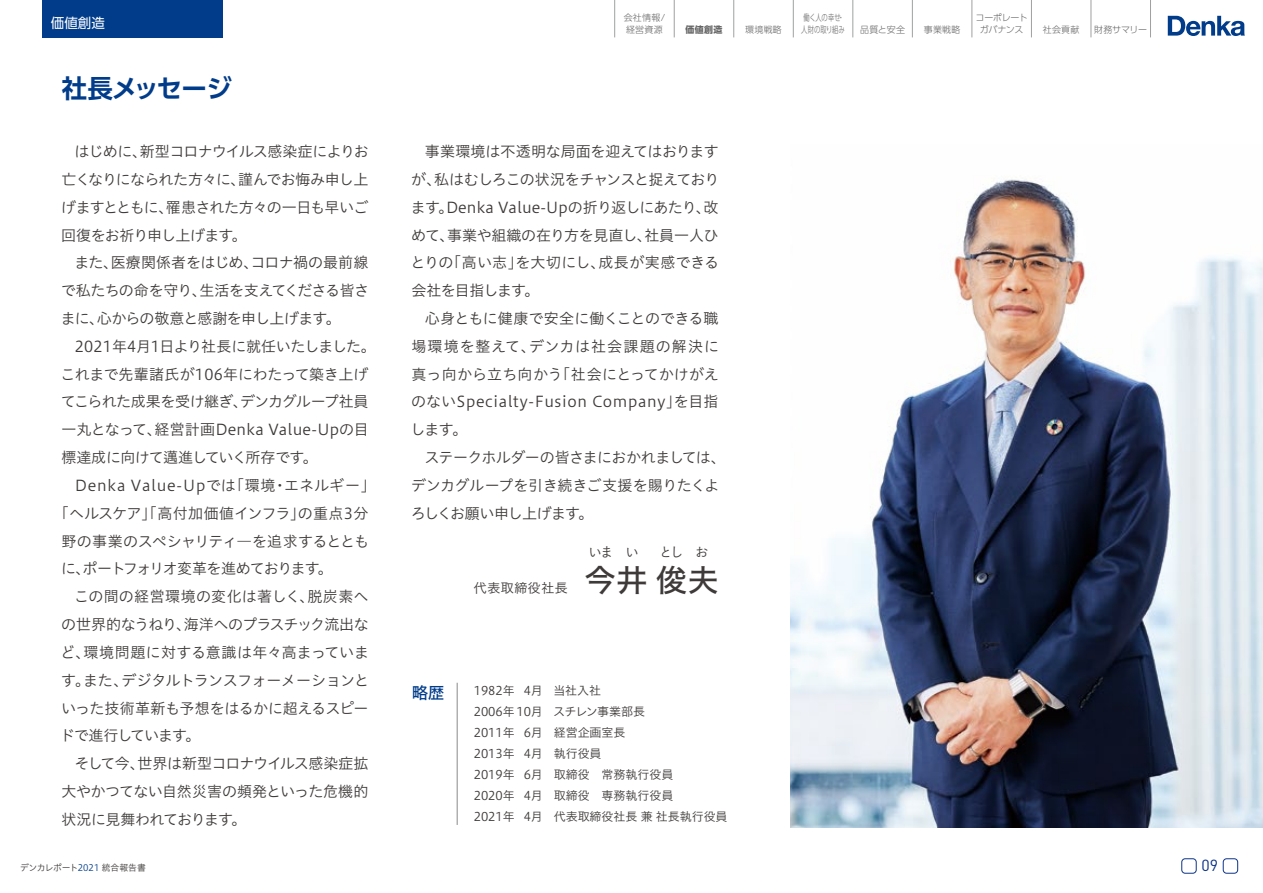
<style>
.page{position:relative;width:1263px;height:893px;background:#fff}
.page>*{position:absolute;margin:0;border:0;box-sizing:border-box;transform-origin:0 0}
.t1{font:31.5px "Hiragino UD Sans Std W5";color:#3e3a39}
.t2{font:700 25.5px "UD Shin Go Pro De";letter-spacing:-.035em;color:#003c8a}
.t3{font:16.5px "Hiragino UD Sans Std W5";color:#003c8a}
.t4{font:15.9px "DIN";color:#0c3388}
.t5{font:15px/27.8px "Hiragino UD Sans Std W3";letter-spacing:-.025em;color:#3e3a39}
.t6{font:15px/27.8px "Hiragino UD Sans Std W3";letter-spacing:-.045em;color:#3e3a39}
.t7{font:15px/27.8px "Hiragino UD Sans Std W3";letter-spacing:-.005em;color:#3e3a39}
.t8{font:15px/27.8px "Hiragino UD Sans Std W3";letter-spacing:.04em;color:#3e3a39}
.t9{font:15px/27.8px "Hiragino UD Sans Std W3";letter-spacing:-.06em;color:#3e3a39}
.t10{font:15px "Hiragino UD Sans Std W3";color:#3e3a39}
.t11{font:15px/27.8px "Hiragino UD Sans Std W3";letter-spacing:.015em;color:#3e3a39}
.t12{font:15px/27.9px "Hiragino UD Sans Std W3";letter-spacing:.005em;color:#3e3a39}
.t13{font:15px "Hiragino UD Sans Std W3";letter-spacing:-.055em;color:#3e3a39}
.t14{font:15px "Hiragino UD Sans Std W3";letter-spacing:.05em;color:#3e3a39}
.t15{font:15px "Hiragino UD Sans Std W3";letter-spacing:.07em;color:#3e3a39}
.t16{font:15px "Hiragino UD Sans Std W3";letter-spacing:-.065em;color:#3e3a39}
.t17{font:15px "Hiragino UD Sans Std W3";letter-spacing:.01em;color:#3e3a39}
.t18{font:15px "Hiragino UD Sans Std W3";letter-spacing:.025em;color:#3e3a39}
.t19{font:15px "Hiragino UD Sans Std W3";letter-spacing:.055em;color:#3e3a39}
.t20{font:13.5px "Koburina Go Std W3";color:#3e3a39}
.t21{font:13.5px "UD Shin Go Pro";color:#fff}
.t22{font:12px "Hiragino UD Sans Std W3";color:#3e3a39}
.t23{font:12px "Hiragino UD Sans Std W3";letter-spacing:-.04em;color:#3e3a39}
.t24{font:300 9px "UD Shin Go Pr 6 N";color:#656464}
.t25{font:9px "Hiragino UD Sans Std W3";letter-spacing:-.01em;color:#3e3a39}
.t26{font:300 9px "UD Shin Go Pr 6 N";color:#656464;scale:.7 1}
.t27{font:700 9px "UD Shin Go Pr 6 N";color:#656464}
.s1{color:#003c8a}
</style>
<div class="page">
<img style="left:791px;top:179px;width:472px;height:649px">
<div style="left:43px;top:0;width:180px;height:37px;background:#003c8a"></div>
<hr style="left:457px;top:683px;width:1px;height:142px;background:#898989">
<svg style="left:615px;top:0;width:476px;height:37px"></svg>
<hr style="left:614px;top:0;width:1px;height:37px;background:#9fa0a0">
<hr style="left:674px;top:0;width:1px;height:37px;background:#9fa0a0">
<hr style="left:733px;top:0;width:1px;height:37px;background:#9fa0a0">
<hr style="left:793px;top:0;width:1px;height:37px;background:#9fa0a0">
<hr style="left:852px;top:0;width:1px;height:37px;background:#9fa0a0">
<hr style="left:912px;top:0;width:1px;height:37px;background:#9fa0a0">
<hr style="left:972px;top:0;width:1px;height:37px;background:#9fa0a0">
<hr style="left:1031px;top:0;width:1px;height:37px;background:#9fa0a0">
<hr style="left:1091px;top:0;width:1px;height:37px;background:#9fa0a0">
<hr style="left:1150px;top:0;width:1px;height:37px;background:#9fa0a0">
<svg style="left:1168px;top:16px;width:77px;height:20px"></svg>
<div style="left:1181px;top:858px;width:15px;height:15px;border:1px solid #0c3388;border-radius:3px"></div>
<div style="left:1223px;top:858px;width:15px;height:15px;border:1px solid #0c3388;border-radius:3px"></div>
<p class="t21" style="left:51px;top:12px;width:55px">価値創造</p>
<h2 class="t2" style="left:62px;top:68px;width:172px">社長メッセージ</h2>
<p class="t13" style="left:140px;top:140px;width:230px">新型コロナウイルス感染症によりお</p>
<p class="t5" style="left:75px;top:137px;width:74px">はじめに、</p>
<p class="t5" style="left:238px;top:164px;width:132px">謹んでお悔み申し上</p>
<p class="t6" style="left:166px;top:164px;width:204px;text-indent:-105px">亡くなりになられた方々に、<br>罹患された方々の一日も早いご</p>
<p class="t9" style="left:61px;top:192px;width:187px">げますとともに、<br>回復をお祈り申し上げます。</p>
<p class="t7" style="left:250px;top:248px;width:119px">コロナ禍の最前線</p>
<p class="t7" style="left:111px;top:248px;width:149px">医療関係者をはじめ、</p>
<p class="t5" style="left:61px;top:248px;width:310px;text-indent:13px">また、<br>で私たちの命を守り生活を支えてくださる皆さ</p>
<p class="t6" style="left:97px;top:276px;width:245px;text-indent:95px">、<br>心からの敬意と感謝を申し上げます。</p>
<p class="t5" style="left:61px;top:304px;width:45px">まに、</p>
<p class="t5" style="left:75px;top:331px;width:303px">2021年 月4 1日より社長に就任いたしました。</p>
<p class="t10" style="left:61px;top:363px;width:309px">これまで先輩諸氏が106年にわたって築き上げ</p>
<p class="t5" style="left:61px;top:387px;width:309px">てこられた成果を受け継ぎデンカグループ社員</p>
<p class="t11" style="left:154px;top:387px;width:216px;text-indent:78px">、<br>経営計画Denka Value-Upの目</p>
<p class="t5" style="left:61px;top:415px;width:102px">一丸となって、</p>
<p class="t5" style="left:61px;top:443px;width:258px">標達成に向けて邁進していく所存です。</p>
<p class="t5" style="left:284px;top:471px;width:93px">エネルギー「</p>
<p class="t5" style="left:229px;top:471px;width:48px">「環境</p>
<p class="t14" style="left:75px;top:474px;width:163px">Denka Value-Upでは</p>
<p class="t5" style="left:273px;top:471px;width:16px">・</p>
<p class="t6" style="left:61px;top:498px;width:310px;text-indent:-7px">「ヘルスケア」「高付加価値インフラ」<br>野の事業のスペシャリティ―を追求するとともにポートフォリオ変革を進めております。</p>
<p class="t5" style="left:75px;top:554px;width:16px">、</p>
<p class="t5" style="left:307px;top:582px;width:63px">脱炭素へ</p>
<p class="t5" style="left:298px;top:498px;width:72px">の重点3分</p>
<p class="t5" style="left:61px;top:582px;width:309px;text-indent:13px">この間の経営環境の変化は著しく、<br>の世界的なうねり海洋へのプラスチック流出な</p>
<p class="t12" style="left:84px;top:610px;width:287px;text-indent:93px">、<br>環境問題に対する意識は年々高まっていま</p>
<p class="t5" style="left:60px;top:637px;width:31px">ど、</p>
<p class="t5" style="left:121px;top:665px;width:249px">デジタルトランスフォーメーションと</p>
<p class="t5" style="left:83px;top:665px;width:47px">また、</p>
<p class="t5" style="left:61px;top:665px;width:31px">す。</p>
<p class="t5" style="left:61px;top:693px;width:309px">いった技術革新も予想をはるかに超えるスピー</p>
<p class="t16" style="left:60px;top:724px;width:142px">ドで進行しています。</p>
<p class="t5" style="left:137px;top:749px;width:232px">世界は新型コロナウイルス感染症拡</p>
<p class="t5" style="left:61px;top:749px;width:308px;text-indent:13px">そして今、<br>大やかつてない自然災害の頻発といった危機的状況に見舞われております。</p>
<p class="t25" style="left:20px;top:860px;width:127px">デンカレポート<span class="s1">2021</span> 統合報告書</p>
<p class="t24" style="left:624px;top:10px;width:43px">会社情報/</p>
<p class="t24" style="left:626px;top:22px;width:38px">経営資源</p>
<p class="t27" style="left:685px;top:22px;width:38px">価値創造</p>
<p class="t24" style="left:745px;top:22px;width:38px">環境戦略</p>
<p class="t26" style="left:803px;top:10px;width:55px">働く人の幸せ</p>
<p class="t26" style="left:838px;top:10px;width:11px">・</p>
<p class="t24" style="left:975px;top:10px;width:54px">コーポレート</p>
<p class="t26" style="left:801px;top:22px;width:64px">人財の取り組み</p>
<p class="t24" style="left:860px;top:22px;width:46px">品質と安全</p>
<p class="t24" style="left:924px;top:22px;width:38px">事業戦略</p>
<p class="t24" style="left:980px;top:22px;width:45px">ガバナンス</p>
<p class="t24" style="left:1043px;top:22px;width:38px">社会貢献</p>
<p class="t24" style="left:1094px;top:22px;width:54px">財務サマリー</p>
<p class="t5" style="left:425px;top:137px;width:296px;text-align:right">事業環境は不透明な局面を迎えてはおります私はむしろこの状況をチャンスと捉えており</p>
<p class="t7" style="left:411px;top:164px;width:309px">が、<br>ます Denka Value-Upの折り返しにあたり改、</p>
<p class="t5" style="left:438px;top:192px;width:16px">。</p>
<p class="t5" style="left:447px;top:220px;width:206px">事業や組織の在り方を見直し、</p>
<p class="t5" style="left:644px;top:220px;width:76px">社員一人ひ</p>
<p class="t5" style="left:411px;top:220px;width:45px">めて、</p>
<p class="t18" style="left:598px;top:251px;width:122px">成長が実感できる</p>
<p class="t5" style="left:446px;top:248px;width:78px">「高い志」</p>
<p class="t5" style="left:515px;top:248px;width:91px">を大切にし、</p>
<p class="t5" style="left:410px;top:248px;width:45px">とりの</p>
<p class="t9" style="left:411px;top:276px;width:130px">会社を目指します。</p>
<p class="t5" style="left:425px;top:304px;width:295px">心身ともに健康で安全に働くことのできる職</p>
<p class="t15" style="left:529px;top:335px;width:191px">デンカは社会課題の解決に</p>
<p class="t19" style="left:411px;top:335px;width:126px">場環境を整えて、</p>
<p class="t5" style="left:555px;top:359px;width:165px">「社会にとってかけがえ</p>
<p class="t17" style="left:411px;top:363px;width:153px">真っ向から立ち向かう</p>
<p class="t5" style="left:674px;top:387px;width:46px">を目指</p>
<p class="t8" style="left:410px;top:387px;width:272px">のないSpecialty-Fusion Company」します。</p>
<p class="t5" style="left:411px;top:443px;width:317px;text-indent:14px">ステークホルダーの皆さまにおかれましては、デンカグループを引き続きご支援を賜りたくよろしくお願い申し上げます。</p>
<p class="t20" style="left:473px;top:578px;width:96px">代表取締役社長</p>
<p class="t20" style="left:588px;top:542px;width:52px">いま　い</p>
<p class="t20" style="left:647px;top:542px;width:63px">　とし　お</p>
<h1 class="t1" style="left:584px;top:556px;width:136px">今井俊夫</h1>
<p class="t3" style="left:412px;top:680px;width:34px">略歴</p>
<p class="t22" style="left:474px;top:682px;width:43px">1982年</p>
<p class="t22" style="left:524px;top:682px;width:20px">月4</p>
<p class="t22" style="left:553px;top:682px;width:49px">当社入社</p>
<p class="t22" style="left:474px;top:703px;width:71px">2006年10月</p>
<p class="t23" style="left:553px;top:703px;width:93px">スチレン事業部長</p>
<p class="t22" style="left:474px;top:724px;width:43px">2011年</p>
<p class="t22" style="left:524px;top:724px;width:20px">月6</p>
<p class="t22" style="left:554px;top:724px;width:73px">経営企画室長</p>
<p class="t22" style="left:474px;top:745px;width:43px">2013年</p>
<p class="t22" style="left:524px;top:745px;width:20px">月4</p>
<p class="t22" style="left:554px;top:745px;width:49px">執行役員</p>
<p class="t22" style="left:474px;top:766px;width:43px">2019年</p>
<p class="t22" style="left:524px;top:766px;width:20px">月6</p>
<p class="t22" style="left:554px;top:766px;width:121px">取締役　常務執行役員</p>
<p class="t22" style="left:474px;top:787px;width:43px">2020年</p>
<p class="t22" style="left:524px;top:787px;width:20px">月4</p>
<p class="t22" style="left:554px;top:787px;width:121px">取締役　専務執行役員</p>
<p class="t22" style="left:474px;top:808px;width:43px">2021年</p>
<p class="t22" style="left:524px;top:808px;width:20px">月4</p>
<p class="t22" style="left:554px;top:808px;width:175px">代表取締役社長兼社長執行役員</p>
<p class="t4" style="left:1201px;top:855px;width:18px">09</p>
</div>
